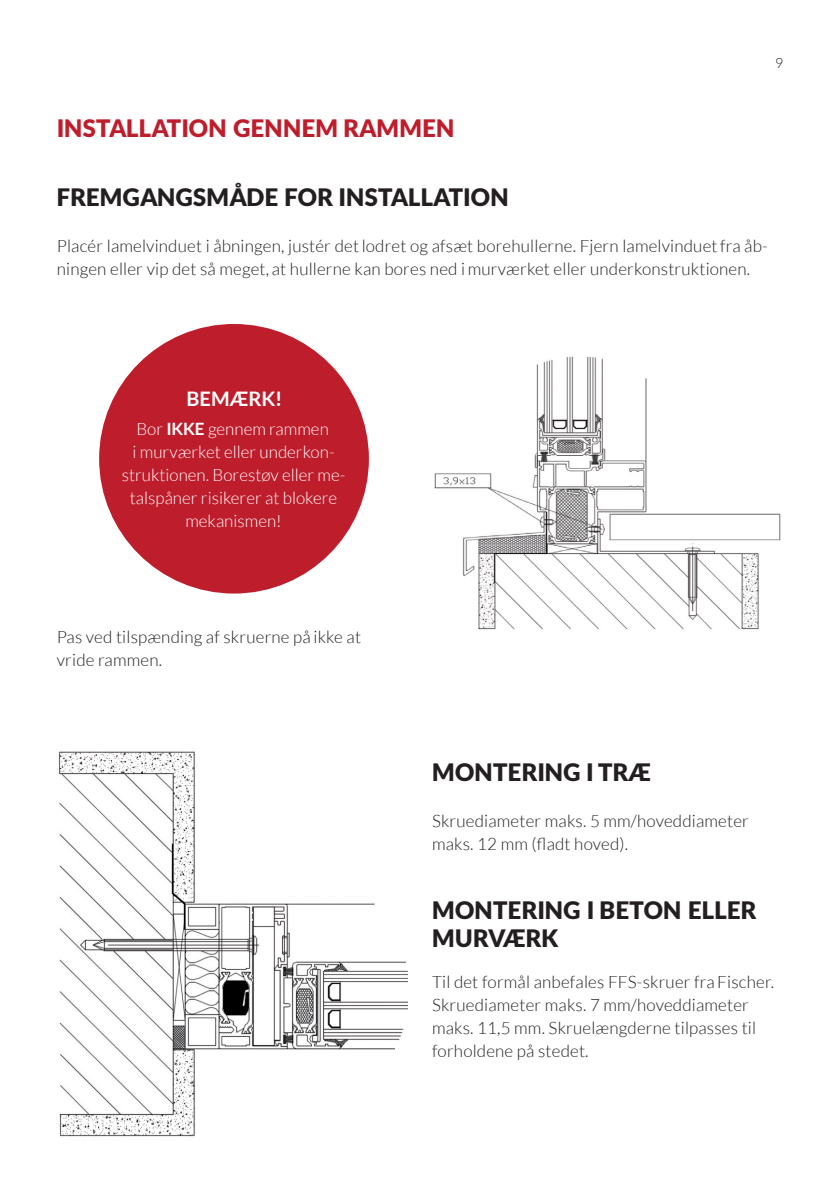
<style>
.page{position:relative;width:840px;height:1191px;background:#fff}
.page>*{position:absolute;margin:0;border:0;box-sizing:border-box;transform-origin:0 0}
.t1{font:900 24px/28px "Lato";letter-spacing:.01em;color:#231f20}
.t2{font:900 24px "Lato";letter-spacing:.01em;color:#be1d2c}
.t3{font:700 20px "Lato";letter-spacing:.005em;color:#fff}
.t4{font:300 17px/23px "Lato";letter-spacing:.01em;color:#231f20}
.t5{font:300 17px/23px "Lato";color:#fff;text-align:center}
.t6{font:300 14px "Lato";color:#231f20}
.s1{font-weight:700}
</style>
<div class="page">
<div style="left:99px;top:324px;width:270px;height:269px;background:#be1d2c;border-radius:50%"></div>
<img style="left:434px;top:356px;width:347px;height:274px">
<img style="left:59px;top:751px;width:349px;height:386px">
<p class="t6" style="left:774px;top:57px;width:10px">9</p>
<h1 class="t2" style="left:57px;top:118px;width:399px">INSTALLATION GENNEM RAMMEN</h1>
<h1 class="t1" style="left:57px;top:185px;width:453px">FREMGANGSMÅDE FOR INSTALLATION</h1>
<p class="t4" style="left:57px;top:235px;width:712px">Placér lamelvinduet i åbningen, justér det lodret og afsæt borehullerne. Fjern lamelvinduet fra åb&shy;ningen eller vip det så meget, at hullerne kan bores ned i murværket eller underkonstruktionen.</p>
<p class="t3" style="left:186px;top:390px;width:97px">BEMÆRK!</p>
<p class="t5" style="left:122px;top:418px;width:225px">Bor <span class="s1">IKKE</span> gennem rammen<br>i murværket eller underkon&shy;struktionen. Borestøv eller me&shy;talspåner risikerer at blokere mekanismen!</p>
<p class="t4" style="left:57px;top:626px;width:305px">Pas ved tilspænding af skruerne på ikke at vride rammen.</p>
<h1 class="t1" style="left:432px;top:760px;width:220px">MONTERING I TRÆ</h1>
<p class="t4" style="left:432px;top:810px;width:318px">Skruediameter maks. 5 mm/hoveddiameter maks. 12 mm (fladt hoved).</p>
<h1 class="t1" style="left:432px;top:898px;width:326px">MONTERING I BETON ELLER<br>MURVÆRK</h1>
<p class="t4" style="left:432px;top:971px;width:343px">Til det formål anbefales FFS-skruer fra Fischer.<br>Skruediameter maks. 7 mm/hoveddiameter maks. 11,5 mm. Skruelængderne tilpasses til forholdene på stedet.</p>
</div>
